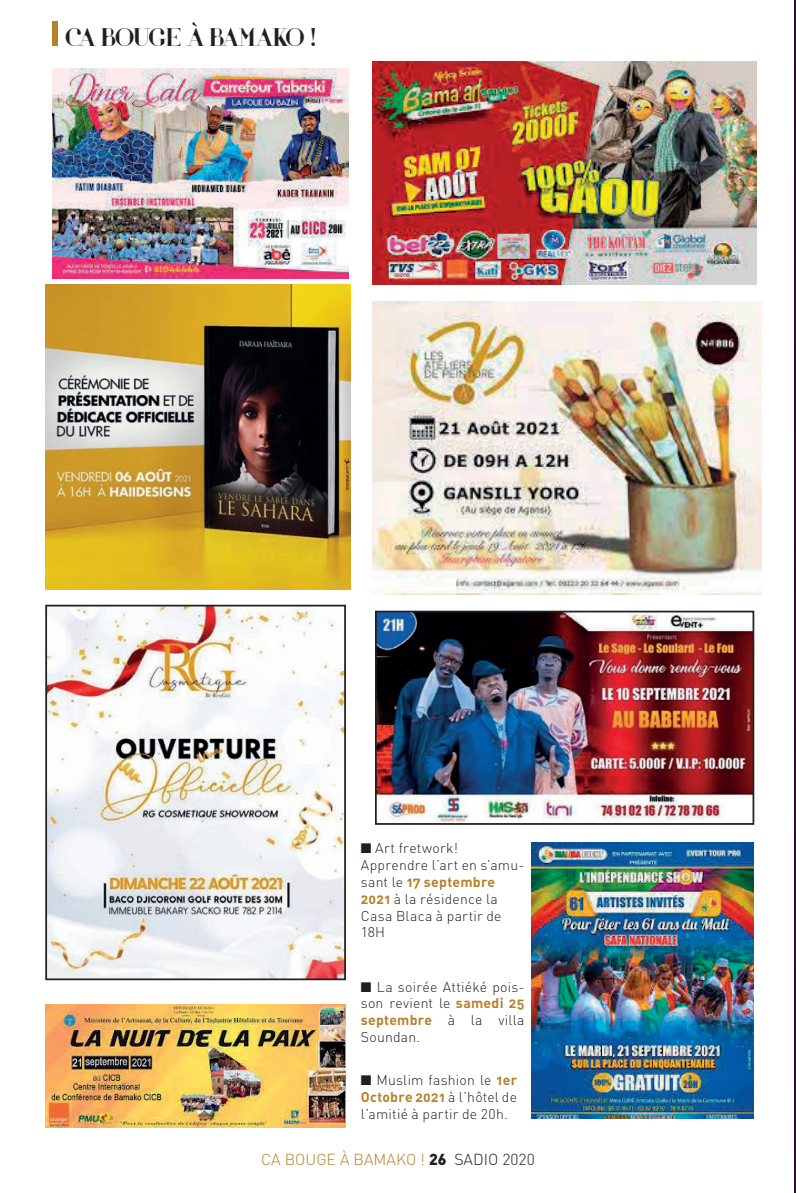
<style>
.page{position:relative;width:796px;height:1193px;background:#fff}
.page>*{position:absolute;margin:0;border:0;box-sizing:border-box;transform-origin:0 0}
.t1{font:26.25px "Voor";letter-spacing:-.05em;color:#231f20}
.t2{font:300 15.75px "DIN";color:#b6812d}
.t3{font:300 14px/16.8px "DIN";letter-spacing:.015em;color:#231f20}
.t4{font:14px "DIN Bold Alternate";letter-spacing:.015em;color:#b6812d}
.s1{font-family:"DIN";font-weight:300;color:#231f20}
.s2{font-family:"DIN Bold Alternate";font-weight:400;color:#b6812d}
.s3{font-weight:900;color:#231f20}
.s4{color:#231f20}
</style>
<div class="page">
<img style="left:795px;top:2px;width:1px;height:1188px">
<div style="left:53px;top:21px;width:5px;height:25px;background:#b6812d"></div>
<img style="left:378px;top:614px;width:373px;height:208px">
<div style="left:375px;top:611px;width:379px;height:214px;border:2px solid #231f20"></div>
<img style="left:48px;top:608px;width:295px;height:369px">
<div style="left:45px;top:605px;width:301px;height:375px;border:2px solid #231f20"></div>
<img style="left:45px;top:284px;width:305px;height:305px">
<img style="left:372px;top:62px;width:385px;height:222px">
<img style="left:372px;top:302px;width:389px;height:292px">
<img style="left:52px;top:68px;width:296px;height:210px">
<img style="left:532px;top:842px;width:221px;height:276px">
<img style="left:45px;top:1004px;width:301px;height:123px">
<h1 class="t1" style="left:65px;top:21px;width:253px">CA BOUGE À BAMAKO !</h1>
<p class="t3" style="left:361px;top:839px;width:165px">■ Art fretwork!<br>Apprendre l’art en s’amu-</p>
<p class="t4" style="left:361px;top:872px;width:136px"><span class="s1">sant le</span> 17 septembre</p>
<p class="t3" style="left:361px;top:890px;width:142px"><span class="s2">2021</span> à la résidence la<br>Casa Blaca à partir de<br>18H</p>
<p class="t3" style="left:361px;top:978px;width:165px">■ La soirée Attiéké pois&shy;son revient le <span class="s2">samedi 25</span></p>
<p class="t4" style="left:361px;top:1011px;width:165px">septembre <span class="s1">à la villa</span></p>
<p class="t3" style="left:361px;top:1028px;width:61px">Soundan.</p>
<p class="t3" style="left:361px;top:1071px;width:158px">■ Muslim fashion le <span class="s2">1er</span></p>
<p class="t4" style="left:361px;top:1087px;width:158px">Octobre 2021 <span class="s1">à l’hôtel de</span></p>
<p class="t3" style="left:361px;top:1105px;width:149px">l’amitié à partir de 20h.</p>
<p class="t2" style="left:261px;top:1150px;width:275px">CA BOUGE À BAMAKO ! <span class="s3">26</span> <span class="s4">SADIO 2020</span></p>
</div>
